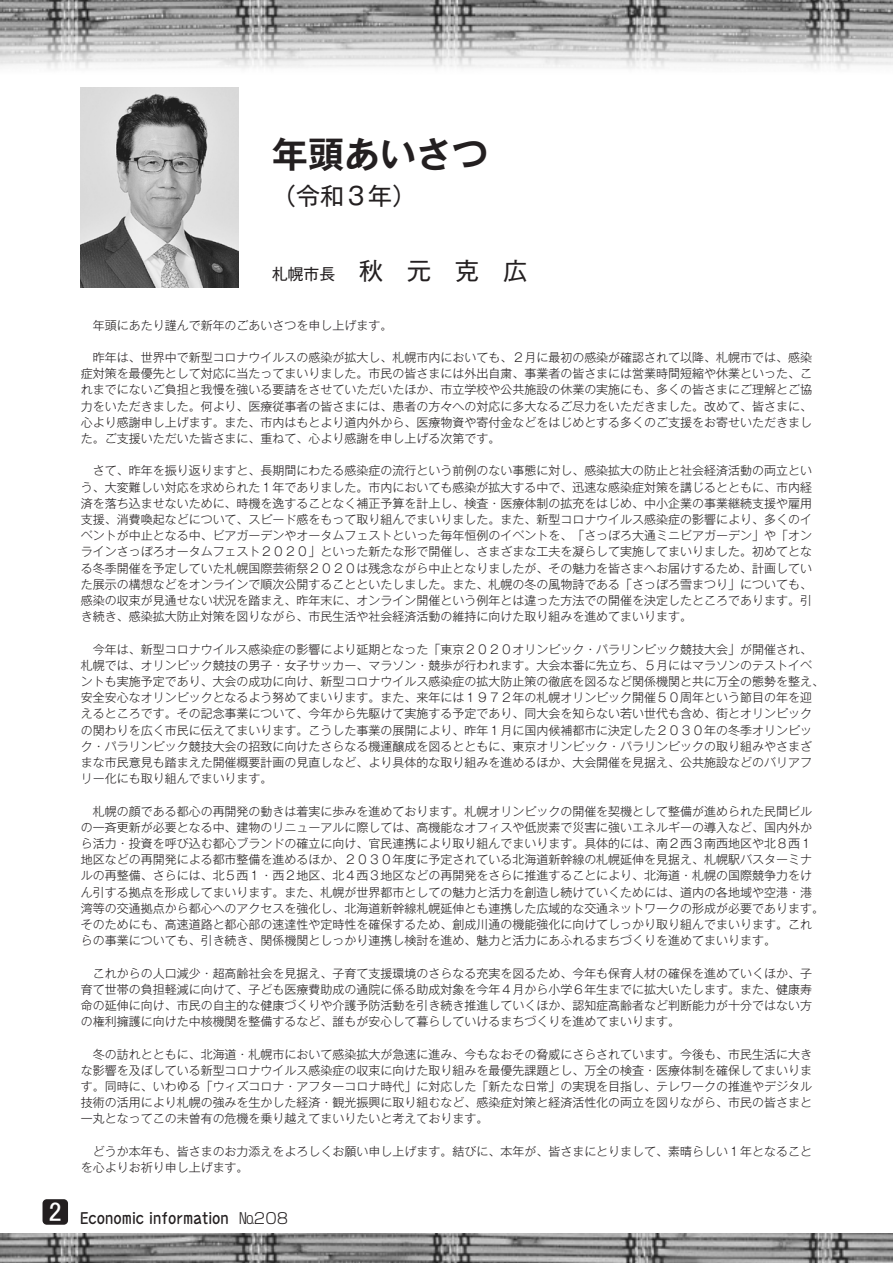
<style>
.page{position:relative;width:893px;height:1263px;background:#fff}
.page>*{position:absolute;margin:0;border:0;box-sizing:border-box;transform-origin:0 0}
.t1{font:700 36px "Gothic MB101 Pro De";color:#231f20}
.t2{font:24px "Gothic MB101 Pro";color:#231f20}
.t3{font:700 15px "Taka Hand Std De";color:#231f20}
.t4{font:300 12px/16.2px "Gothic MB101 Pro";color:#231f20;text-align:justify}
.s1{font-size:15.75px}
.s2{font-family:"Shin Go Pro";font-weight:300}
</style>
<div class="page">
<div style="left:43px;top:1199px;width:25px;height:26px;background:#231f20;border-radius:4px"></div>
<img style="left:81px;top:87px;width:157px;height:200px">
<img style="left:0;top:0;width:893px;height:23px">
<svg style="left:0;top:23px;width:893px;height:46px"></svg>
<img style="left:0;top:1233px;width:893px;height:30px">
<h1 class="t1" style="left:272px;top:124px;width:217px">年頭あいさつ</h1>
<h2 class="t2" style="left:272px;top:176px;width:145px">（令和３年）</h2>
<h2 class="t2" style="left:272px;top:251px;width:256px"><span class="s1">札幌市長</span>　秋　元　克　広</h2>
<p class="t4" style="left:81px;top:315px;width:313px">　年頭にあたり謹んで新年のごあいさつを申し上げます。</p>
<p class="t4" style="left:81px;top:348px;width:733px">　昨年は、世界中で新型コロナウイルスの感染が拡大し、札幌市内においても、２月に最初の感染が確認されて以降、札幌市では、感染症対策を最優先として対応に当たってまいりました。市民の皆さまには外出自粛、事業者の皆さまには営業時間短縮や休業といった、これまでにないご負担と我慢を強いる要請をさせていただいたほか、市立学校や公共施設の休業の実施にも、多くの皆さまにご理解とご協力をいただきました。何より、医療従事者の皆さまには、患者の方々への対応に多大なるご尽力をいただきました。改めて、皆さまに、心より感謝申し上げます。また、市内はもとより道内外から、医療物資や寄付金などをはじめとする多くのご支援をお寄せいただきました。ご支援いただいた皆さまに、重ねて、心より感謝を申し上げる次第です。</p>
<p class="t4" style="left:81px;top:461px;width:733px">　さて、昨年を振り返りますと、長期間にわたる感染症の流行という前例のない事態に対し、感染拡大の防止と社会経済活動の両立という、大変難しい対応を求められた１年でありました。市内においても感染が拡大する中で、迅速な感染症対策を講じるとともに、市内経済を落ち込ませないために、時機を逸することなく補正予算を計上し、検査・医療体制の拡充をはじめ、中小企業の事業継続支援や雇用支援、消費喚起などについて、スピード感をもって取り組んでまいりました。また、新型コロナウイルス感染症の影響により、多くのイベントが中止となる中、ビアガーデンやオータムフェストといった毎年恒例のイベントを、「さっぽろ大通ミニビアガーデン」や「オンラインさっぽろオータムフェスト２０２０」といった新たな形で開催し、さまざまな工夫を凝らして実施してまいりました。初めてとなる冬季開催を予定していた札幌国際芸術祭２０２０は残念ながら中止となりましたが、その魅力を皆さまへお届けするため、計画していた展示の構想などをオンラインで順次公開することといたしました。また、札幌の冬の風物詩である「さっぽろ雪まつり」についても、感染の収束が見通せない状況を踏まえ、昨年末に、オンライン開催という例年とは違った方法での開催を決定したところであります。引き続き、感染拡大防止対策を図りながら、市民生活や社会経済活動の維持に向けた取り組みを進めてまいります。</p>
<p class="t4" style="left:81px;top:639px;width:745px;text-align:left">　今年は、新型コロナウイルス感染症の影響により延期となった「東京２０２０オリンピック・パラリンピック競技大会」が開催され、札幌では、オリンピック競技の男子・女子サッカー、マラソン・競歩が行われます。大会本番に先立ち、５月にはマラソンのテストイベントも実施予定であり、大会の成功に向け、新型コロナウイルス感染症の拡大防止策の徹底を図るなど関係機関と共に万全の態勢を整え、安全安心なオリンピックとなるよう努めてまいります。また、来年には１９７２年の札幌オリンピック開催５０周年という節目の年を迎えるところです。その記念事業について、今年から先駆けて実施する予定であり、同大会を知らない若い世代も含め、街とオリンピックの関わりを広く市民に伝えてまいります。こうした事業の展開により、昨年１月に国内候補都市に決定した２０３０年の冬季オリンピック・パラリンピック競技大会の招致に向けたさらなる機運醸成を図るとともに、東京オリンピック・パラリンピックの取り組みやさまざまな市民意見も踏まえた開催概要計画の見直しなど、より具体的な取り組みを進めるほか、大会開催を見据え、公共施設などのバリアフリー化にも取り組んでまいります。</p>
<p class="t4" style="left:81px;top:801px;width:745px;text-align:left">　札幌の顔である都心の再開発の動きは着実に歩みを進めております。札幌オリンピックの開催を契機として整備が進められた民間ビルの一斉更新が必要となる中、建物のリニューアルに際しては、高機能なオフィスや低炭素で災害に強いエネルギーの導入など、国内外から活力・投資を呼び込む都心ブランドの確立に向け、官民連携により取り組んでまいります。具体的には、南２西３南西地区や北８西１地区などの再開発による都市整備を進めるほか、２０３０年度に予定されている北海道新幹線の札幌延伸を見据え、札幌駅バスターミナルの再整備、さらには、北５西１・西２地区、北４西３地区などの再開発をさらに推進することにより、北海道・札幌の国際競争力をけん引する拠点を形成してまいります。また、札幌が世界都市としての魅力と活力を創造し続けていくためには、道内の各地域や空港・港湾等の交通拠点から都心へのアクセスを強化し、北海道新幹線札幌延伸とも連携した広域的な交通ネットワークの形成が必要であります。そのためにも、高速道路と都心部の速達性や定時性を確保するため、創成川通の機能強化に向けてしっかり取り組んでまいります。これらの事業についても、引き続き、関係機関としっかり連携し検討を進め、魅力と活力にあふれるまちづくりを進めてまいります。</p>
<p class="t4" style="left:81px;top:963px;width:733px">　これからの人口減少・超高齢社会を見据え、子育て支援環境のさらなる充実を図るため、今年も保育人材の確保を進めていくほか、子育て世帯の負担軽減に向けて、子ども医療費助成の通院に係る助成対象を今年４月から小学６年生までに拡大いたします。また、健康寿命の延伸に向け、市民の自主的な健康づくりや介護予防活動を引き続き推進していくほか、認知症高齢者など判断能力が十分ではない方の権利擁護に向けた中核機関を整備するなど、誰もが安心して暮らしていけるまちづくりを進めてまいります。</p>
<p class="t4" style="left:81px;top:1044px;width:733px">　冬の訪れとともに、北海道・札幌市において感染拡大が急速に進み、今もなおその脅威にさらされています。今後も、市民生活に大きな影響を及ぼしている新型コロナウイルス感染症の収束に向けた取り組みを最優先課題とし、万全の検査・医療体制を確保してまいります。同時に、いわゆる「ウィズコロナ・アフターコロナ時代」に対応した「新たな日常」の実現を目指し、テレワークの推進やデジタル技術の活用により札幌の強みを生かした経済・観光振興に取り組むなど、感染症対策と経済活性化の両立を図りながら、市民の皆さまと一丸となってこの未曽有の危機を乗り越えてまいりたいと考えております。</p>
<p class="t4" style="left:81px;top:1141px;width:733px">　どうか本年も、皆さまのお力添えをよろしくお願い申し上げます。結びに、本年が、皆さまにとりまして、素晴らしい１年となることを心よりお祈り申し上げます。</p>
<p class="t3" style="left:49px;top:1207px;width:241px"><sup>2</sup> Economic information <span class="s2">№208</span></p>
</div>
